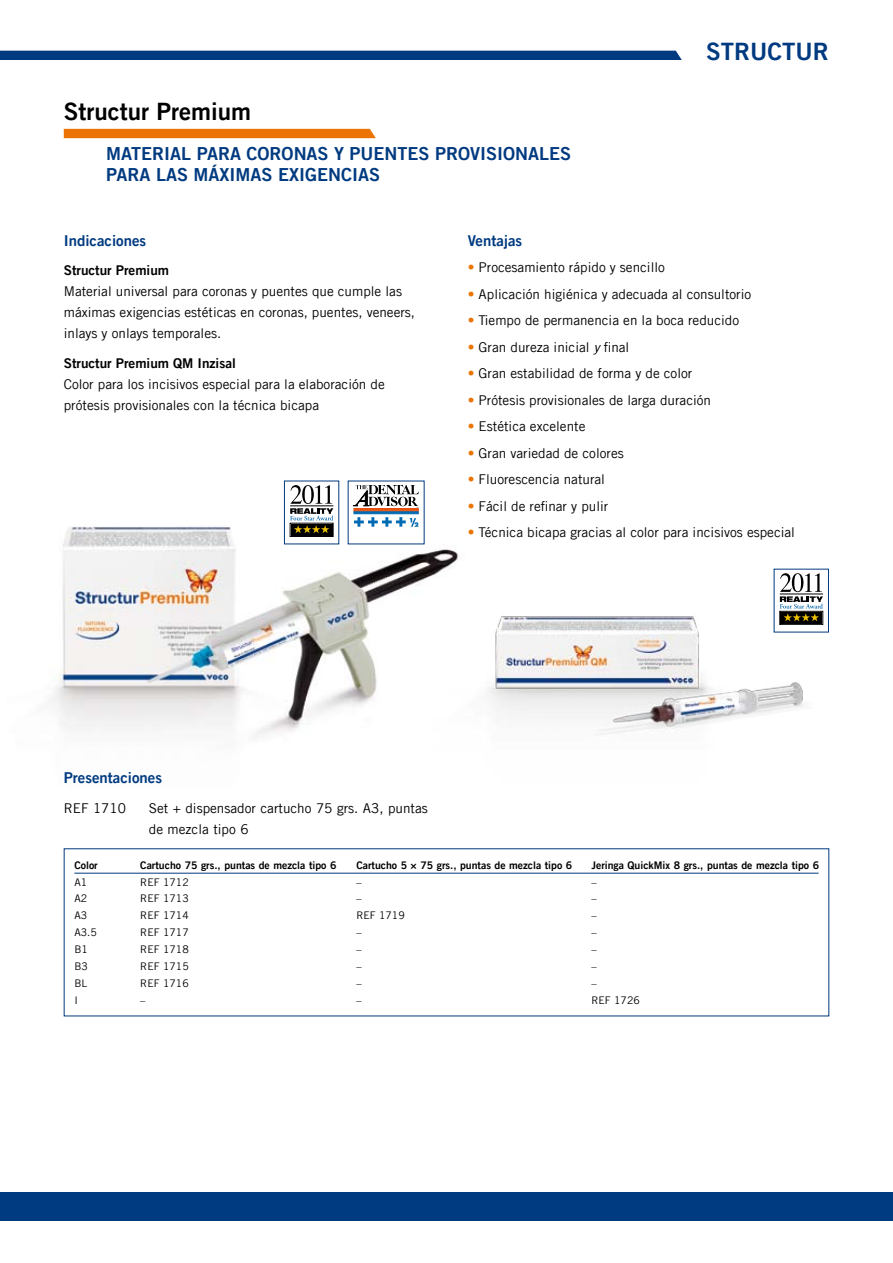
<style>
.page{position:relative;width:893px;height:1263px;background:#fff}
.page>*{position:absolute;margin:0;border:0;box-sizing:border-box;transform-origin:0 0}
.t1{font:24px "Trade Gothic LT Com Bd 2";color:#000}
.t2{font:24px "Trade Gothic LT Com Bd 2";color:#003a80}
.t3{font:18px/21px "Trade Gothic LT Com Bd 2";color:#003a80}
.t4{font:15px "Trade Gothic LT Com Bd 2";color:#003a80}
.t5{font:13.5px/21px "Trade Gothic LT Com";color:#000}
.t6{font:13.5px "Trade Gothic LT Com Bd 2";color:#000}
.t7{font:10.5px "Trade Gothic LT Com Bd 2";color:#000}
.t8{font:10.5px/16.8px "Trade Gothic LT Com";color:#000}
.s1{color:#ec7404}
.s2{font-style:italic}
</style>
<div class="page">
<img style="left:50px;top:480px;width:409px;height:258px">
<img style="left:424px;top:579px;width:392px;height:159px">
<div style="left:348px;top:481px;width:76px;height:63px;background:#fff"></div>
<div style="left:354px;top:511px;width:64px;height:3px;background:#006ab2;border:1px solid #006ab2"></div>
<div style="left:354px;top:508px;width:64px;height:3px;background:#e75112;border:1px solid #e75112"></div>
<svg style="left:353px;top:485px;width:66px;height:23px"></svg>
<svg style="left:354px;top:517px;width:64px;height:10px"></svg>
<div style="left:284px;top:481px;width:55px;height:63px;background:#fff"></div>
<div style="left:290px;top:523px;width:43px;height:14px;border:1px solid #000"></div>
<div style="left:291px;top:524px;width:41px;height:11px;background:#000"></div>
<svg style="left:290px;top:485px;width:43px;height:48px"></svg>
<div style="left:774px;top:569px;width:55px;height:63px;background:#fff"></div>
<div style="left:779px;top:611px;width:44px;height:14px;border:1px solid #000"></div>
<div style="left:781px;top:612px;width:41px;height:12px;background:#000"></div>
<svg style="left:780px;top:573px;width:43px;height:48px"></svg>
<div style="left:0;top:1192px;width:893px;height:28px;background:#003a80"></div>
<div style="left:0;top:51px;width:682px;height:9px;background:#003a80"></div>
<div style="left:64px;top:129px;width:312px;height:9px;background:#ec7404"></div>
<hr style="left:74px;top:873px;width:745px;height:1px;background:#003a80">
<h1 class="t1" style="left:64px;top:97px;width:189px">Structur Premium</h1>
<h2 class="t3" style="left:64px;top:143px;width:30px">M</h2>
<h2 class="t3" style="left:106px;top:143px;width:463px;text-indent:15px">aterial para coronas y puentes provis ionales para las máximas exig encias</h2>
<h1 class="t2" style="left:706px;top:37px;width:124px">Structur</h1>
<p class="t4" style="left:64px;top:231px;width:84px">I ndicaciones</p>
<p class="t6" style="left:64px;top:262px;width:107px">Structur Premium</p>
<p class="t5" style="left:64px;top:281px;width:353px">Material universal para coronas y puentes que cumple las máximas exigencias estéticas en coronas, puentes, veneers, inlays y onlays temporales.</p>
<p class="t6" style="left:64px;top:355px;width:174px">Structur Premium QM I nzisal</p>
<p class="t5" style="left:64px;top:373px;width:322px">Color para los incisivos especial para la elaboración de prótesis provisionales con la técnica bicapa</p>
<p class="t4" style="left:468px;top:231px;width:56px">Ventajas</p>
<p class="t5" style="left:468px;top:257px;width:199px"><span class="s1">•</span> Procesamiento rápido y sencillo</p>
<p class="t5" style="left:468px;top:283px;width:285px"><span class="s1">•</span> Aplicación higiénica y adecuada al consultorio</p>
<p class="t5" style="left:468px;top:310px;width:273px"><span class="s1">•</span> Tiempo de permanencia en la boca reducido</p>
<p class="t5" style="left:468px;top:336px;width:163px"><span class="s1">•</span> Gran dureza inicial <span class="s2">y</span> final</p>
<p class="t5" style="left:468px;top:363px;width:226px"><span class="s1">•</span> Gran estabilidad de forma y de color</p>
<p class="t5" style="left:468px;top:389px;width:245px"><span class="s1">•</span> Prótesis provisionales de larga duración</p>
<p class="t5" style="left:468px;top:416px;width:119px"><span class="s1">•</span> Estética excelente</p>
<p class="t5" style="left:468px;top:442px;width:157px"><span class="s1">•</span> Gran variedad de colores</p>
<p class="t5" style="left:468px;top:469px;width:139px"><span class="s1">•</span> Fluorescencia natural</p>
<p class="t5" style="left:468px;top:495px;width:142px"><span class="s1">•</span> Fácil de refinar y pulir</p>
<p class="t5" style="left:468px;top:522px;width:329px"><span class="s1">•</span> Técnica bicapa gracias al color para incisivos especial</p>
<p class="t4" style="left:64px;top:768px;width:100px">Presentaciones</p>
<p class="t5" style="left:64px;top:797px;width:64px">REF 1710</p>
<p class="t5" style="left:149px;top:797px;width:280px">Set + dispensador cartucho 75 grs. A3, puntas de mezcla tipo 6</p>
<p class="t7" style="left:74px;top:858px;width:25px">Color</p>
<p class="t8" style="left:74px;top:873px;width:24px">A1<br>A2<br>A3<br>A3.5<br>B1<br>B3<br>BL<br>I</p>
<p class="t7" style="left:356px;top:858px;width:217px">Cartucho 5 × 75 grs., puntas de mezcla tipo 6</p>
<p class="t8" style="left:356px;top:873px;width:50px">–<br>–<br>REF 1719 –<br>–<br>–<br>–</p>
<p class="t7" style="left:140px;top:858px;width:198px">Cartucho 75 grs., puntas de mezcla tipo 6</p>
<p class="t8" style="left:140px;top:873px;width:50px;text-align:justify">REF 1712<br>REF 1713<br>REF 1714<br>REF 1717<br>REF 1718<br>REF 1715<br>REF 1716</p>
<p class="t7" style="left:591px;top:858px;width:229px">Jeringa QuickM ix 8 grs., puntas de mezcla tipo 6</p>
<p class="t8" style="left:591px;top:873px;width:50px">–<br>–<br>–<br>–<br>–<br>–<br>–<br>REF 1726</p>
</div>
